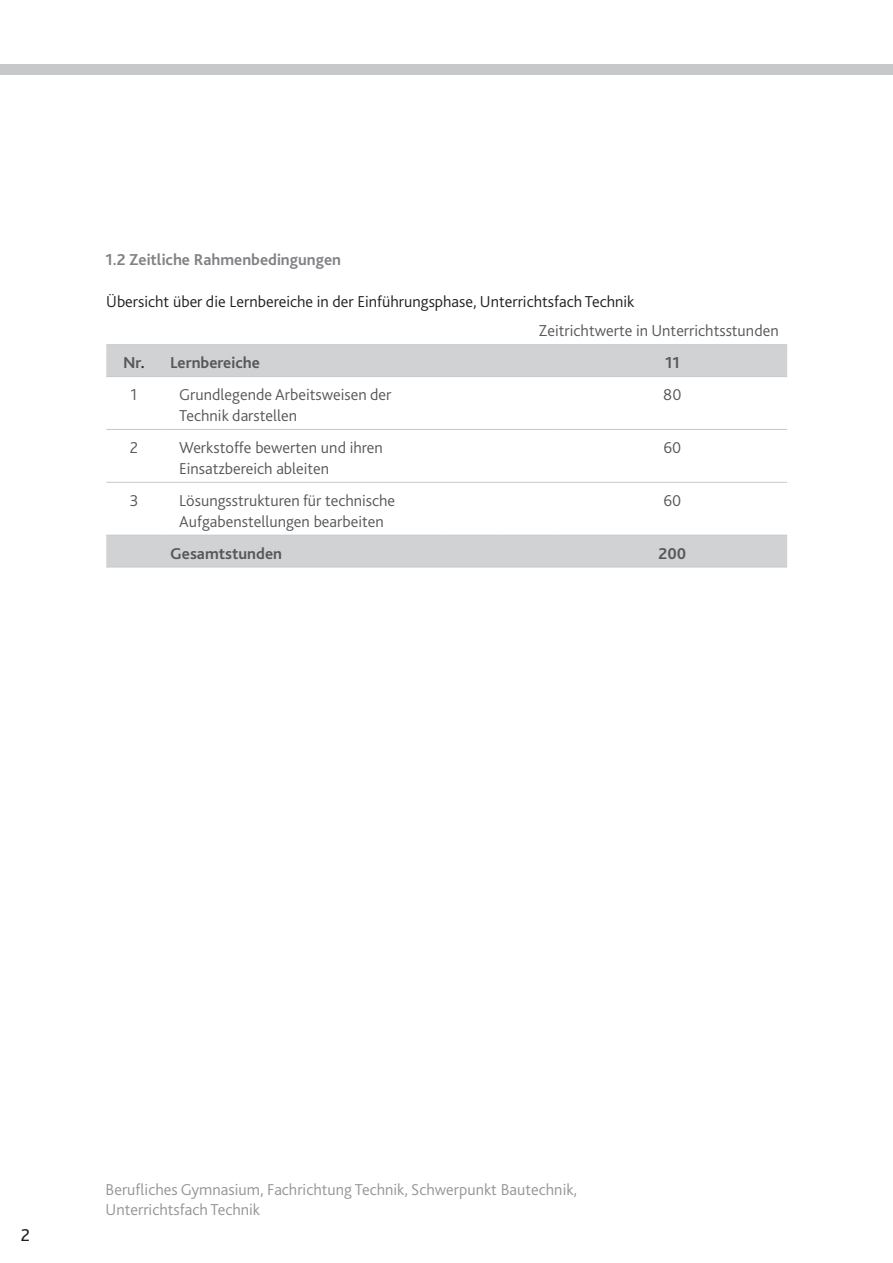
<style>
.page{position:relative;width:893px;height:1263px;background:#fff}
.page>*{position:absolute;margin:0;border:0;box-sizing:border-box;transform-origin:0 0}
.t1{font:18px "Bliss 2";color:#231f20}
.t2{font:300 16.5px/21px "Bliss 2";color:#57585a}
.t3{font:300 16.5px/19.8px "Bliss 2";color:#939598}
.t4{font:300 16.5px "Bliss 2";color:#231f20}
.t5{font:700 16.5px "Bliss 2";color:#57585a}
.t6{font:700 16.5px "Bliss 2";color:#808285}
.s1{color:#231f20}
</style>
<div class="page">
<div style="left:0;top:64px;width:893px;height:10px;background:#c7c8ca"></div>
<svg style="left:106px;top:345px;width:681px;height:222px"></svg>
<hr style="left:106px;top:344px;width:56px;height:1px;background:#c7c8ca">
<hr style="left:162px;top:344px;width:281px;height:1px;background:#c7c8ca">
<hr style="left:443px;top:344px;width:57px;height:1px;background:#c7c8ca">
<hr style="left:500px;top:344px;width:58px;height:1px;background:#c7c8ca">
<hr style="left:558px;top:344px;width:229px;height:1px;background:#c7c8ca">
<hr style="left:106px;top:376px;width:56px;height:1px;background:#c7c8ca">
<hr style="left:162px;top:376px;width:281px;height:1px;background:#c7c8ca">
<hr style="left:443px;top:376px;width:57px;height:1px;background:#c7c8ca">
<hr style="left:500px;top:376px;width:58px;height:1px;background:#c7c8ca">
<hr style="left:558px;top:376px;width:229px;height:1px;background:#c7c8ca">
<hr style="left:106px;top:429px;width:56px;height:1px;background:#c7c8ca">
<hr style="left:162px;top:429px;width:281px;height:1px;background:#c7c8ca">
<hr style="left:443px;top:429px;width:57px;height:1px;background:#c7c8ca">
<hr style="left:500px;top:429px;width:58px;height:1px;background:#c7c8ca">
<hr style="left:558px;top:429px;width:229px;height:1px;background:#c7c8ca">
<hr style="left:106px;top:482px;width:56px;height:1px;background:#c7c8ca">
<hr style="left:162px;top:482px;width:281px;height:1px;background:#c7c8ca">
<hr style="left:443px;top:482px;width:57px;height:1px;background:#c7c8ca">
<hr style="left:500px;top:482px;width:58px;height:1px;background:#c7c8ca">
<hr style="left:558px;top:482px;width:229px;height:1px;background:#c7c8ca">
<hr style="left:106px;top:535px;width:56px;height:1px;background:#c7c8ca">
<hr style="left:162px;top:535px;width:281px;height:1px;background:#c7c8ca">
<hr style="left:443px;top:535px;width:57px;height:1px;background:#c7c8ca">
<hr style="left:500px;top:535px;width:58px;height:1px;background:#c7c8ca">
<hr style="left:558px;top:535px;width:229px;height:1px;background:#c7c8ca">
<hr style="left:106px;top:567px;width:56px;height:1px;background:#c7c8ca">
<hr style="left:162px;top:567px;width:281px;height:1px;background:#c7c8ca">
<hr style="left:443px;top:567px;width:57px;height:1px;background:#c7c8ca">
<hr style="left:500px;top:567px;width:58px;height:1px;background:#c7c8ca">
<hr style="left:558px;top:567px;width:229px;height:1px;background:#c7c8ca">
<p class="t6" style="left:105px;top:249px;width:237px">1.2 Zeitliche Rahmenbedingungen</p>
<p class="t4" style="left:106px;top:291px;width:530px">Übersicht über die Lernbereiche in der Einführungsphase, Unterrichtsfach Technik</p>
<p class="t2" style="left:539px;top:320px;width:242px">Zeitrichtwerte in Unterrichtsstunden</p>
<p class="t5" style="left:123px;top:352px;width:138px">Nr<span class="s1">.</span> Lernbereiche</p>
<p class="t5" style="left:665px;top:352px;width:16px">11</p>
<p class="t2" style="left:131px;top:384px;width:8px">1</p>
<p class="t2" style="left:179px;top:384px;width:214px">Grundlegende Arbeitsweisen der<br>Technik darstellen</p>
<p class="t2" style="left:663px;top:384px;width:20px">80</p>
<p class="t2" style="left:130px;top:436px;width:10px">2</p>
<p class="t2" style="left:179px;top:436px;width:205px">Werkstoffe bewerten und ihren<br>Einsatzbereich ableiten</p>
<p class="t2" style="left:663px;top:436px;width:19px">60</p>
<p class="t2" style="left:130px;top:489px;width:10px">3</p>
<p class="t2" style="left:179px;top:489px;width:217px">Lösungsstrukturen für technische<br>Aufgabenstellungen bearbeiten</p>
<p class="t2" style="left:663px;top:489px;width:19px">60</p>
<p class="t5" style="left:170px;top:543px;width:113px">Gesamtstunden</p>
<p class="t5" style="left:658px;top:543px;width:29px">200</p>
<p class="t1" style="left:21px;top:1224px;width:11px">2</p>
<p class="t3" style="left:106px;top:1179px;width:473px">Berufliches Gymnasium, Fachrichtung Technik, Schwerpunkt Bautechnik,<br>Unterrichtsfach Technik</p>
</div>
